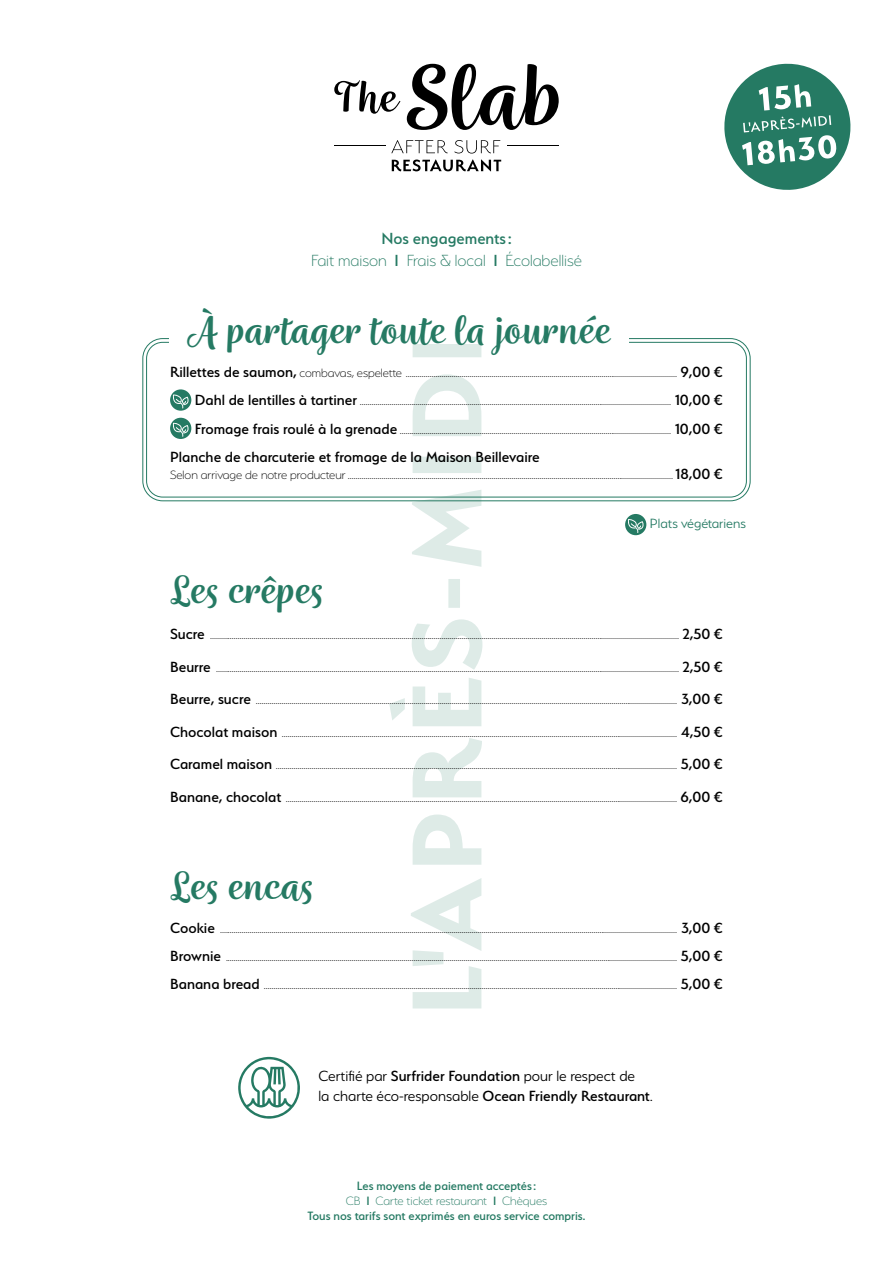
<style>
.page{position:relative;width:893px;height:1263px;background:#fff}
.page>*{position:absolute;margin:0;border:0;box-sizing:border-box;transform-origin:0 0}
.t1{font:500 45px "Wreath";color:#257a63}
.t2{font:200 18px "Serenity";color:#257a63}
.t3{font:500 18px "Serenity";color:#257a63}
.t4{font:200 16.5px "Serenity";color:#000}
.t5{font:300 16.5px "Serenity";color:#000}
.t6{font:500 16.5px "Serenity";color:#000}
.t7{font:300 15px "Serenity";color:#257a63}
.t8{font:500 13.5px "Serenity";color:#257a63}
.t9{font:200 13.5px "Serenity";color:#257a63}
.s1{font-weight:500}
.s2{font-size:13.5px}
</style>
<div class="page">
<svg style="left:334px;top:80px;width:66px;height:34px"></svg>
<svg style="left:407px;top:64px;width:152px;height:66px"></svg>
<svg style="left:391px;top:140px;width:110px;height:31px"></svg>
<hr style="left:507px;top:146px;width:52px;height:1px;background:#000">
<hr style="left:334px;top:146px;width:52px;height:1px;background:#000">
<svg style="left:389px;top:344px;width:93px;height:664px"></svg>
<svg style="left:724px;top:63px;width:127px;height:127px"></svg>
<div style="left:146px;top:342px;width:601px;height:155px;border:1px solid #257a63;border-radius:16px"></div>
<div style="left:170px;top:308px;width:459px;height:35px;background:#fff"></div>
<svg style="left:625px;top:514px;width:21px;height:21px"></svg>
<svg style="left:170px;top:389px;width:21px;height:22px"></svg>
<svg style="left:170px;top:418px;width:21px;height:21px"></svg>
<svg style="left:238px;top:1057px;width:62px;height:62px"></svg>
<p class="t3" style="left:381px;top:229px;width:132px">Nos engagements:</p>
<p class="t2" style="left:311px;top:251px;width:272px">Fait maison <span class="s1">I</span> Frais &amp; local <span class="s1">I</span> Écolabellisé</p>
<p class="t1" style="left:186px;top:303px;width:426px">À partager toute la journée</p>
<p class="t4" style="left:170px;top:364px;width:554px"><span class="s1">Rillettes de saumon,</span> <span class="s2">combavas, espelette</span> ........................................................................................................................................ <span class="s1">9,00 €</span></p>
<p class="t4" style="left:195px;top:392px;width:529px"><span class="s1">Dahl de lentilles à tartiner</span> ............................................................................................................................................................ <span class="s1">10,00 €</span></p>
<p class="t4" style="left:195px;top:420px;width:529px"><span class="s1">Fromage frais roulé à la grenade</span> ........................................................................................................................................ <span class="s1">10,00 €</span></p>
<p class="t6" style="left:170px;top:448px;width:371px">Planche de charcuterie et fromage de la Maison Beillevaire</p>
<p class="t4" style="left:170px;top:466px;width:554px"><span class="s2">Selon arrivage de notre producteur</span> ...................................................................................................................................................................<span class="s1">18,00 €</span></p>
<p class="t1" style="left:170px;top:562px;width:155px">Les crêpes</p>
<p class="t7" style="left:650px;top:515px;width:97px">Plats végétariens</p>
<p class="t4" style="left:170px;top:626px;width:554px"><span class="s1">Sucre</span> .......................................................................................................................................................................................................................................... <span class="s1">2,50 €</span></p>
<p class="t4" style="left:170px;top:658px;width:554px"><span class="s1">Beurre</span> ....................................................................................................................................................................................................................................... <span class="s1">2,50 €</span></p>
<p class="t4" style="left:170px;top:691px;width:554px"><span class="s1">Beurre, sucre</span> .................................................................................................................................................................................................................. <span class="s1">3,00 €</span></p>
<p class="t4" style="left:170px;top:723px;width:554px"><span class="s1">Chocolat maison</span> ..................................................................................................................................................................................................... <span class="s1">4,50 €</span></p>
<p class="t4" style="left:170px;top:756px;width:554px"><span class="s1">Caramel maison</span> ........................................................................................................................................................................................................ <span class="s1">5,00 €</span></p>
<p class="t4" style="left:170px;top:788px;width:554px"><span class="s1">Banane, chocolat</span> ................................................................................................................................................................................................... <span class="s1">6,00 €</span></p>
<p class="t1" style="left:170px;top:859px;width:146px">Les encas</p>
<p class="t4" style="left:170px;top:919px;width:554px"><span class="s1">Cookie</span> .................................................................................................................................................................................................................................... <span class="s1">3,00 €</span></p>
<p class="t4" style="left:170px;top:947px;width:554px"><span class="s1">Brownie</span> ................................................................................................................................................................................................................................. <span class="s1">5,00 €</span></p>
<p class="t4" style="left:170px;top:976px;width:554px"><span class="s1">Banana bread</span> .............................................................................................................................................................................................................. <span class="s1">5,00 €</span></p>
<p class="t5" style="left:318px;top:1068px;width:318px">Certifié par <span class="s1">Surfrider Foundation</span> pour le respect de</p>
<p class="t5" style="left:318px;top:1087px;width:336px">la charte éco-responsable <span class="s1">Ocean Friendly Restaurant</span>.</p>
<p class="t8" style="left:357px;top:1179px;width:181px">Les moyens de paiement acceptés:</p>
<p class="t9" style="left:346px;top:1194px;width:203px">CB <span class="s1">I</span> Carte ticket restaurant <span class="s1">I</span> Chèques</p>
<p class="t8" style="left:308px;top:1209px;width:279px">Tous nos tarifs sont exprimés en euros service compris.</p>
</div>
